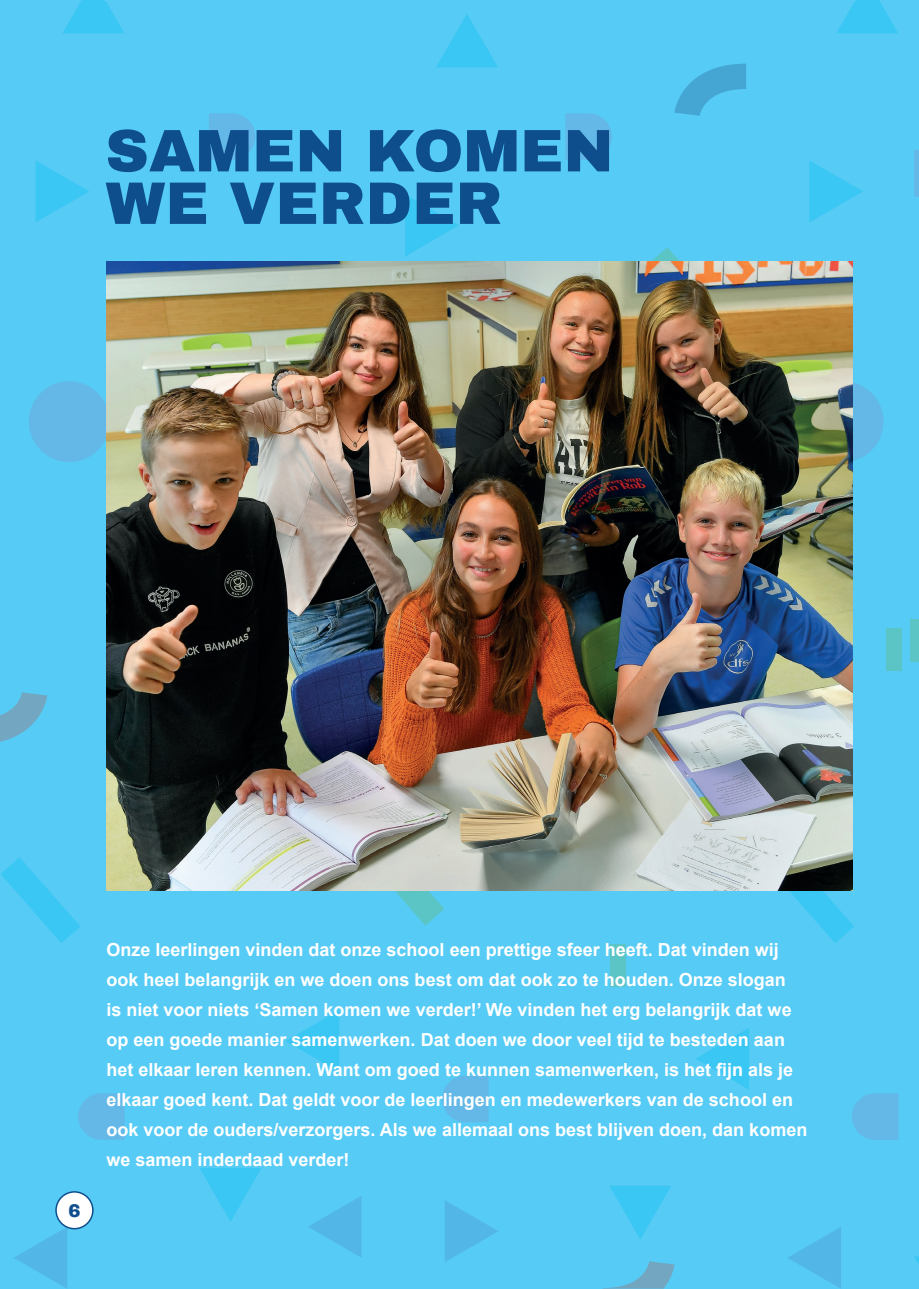
<style>
.page{position:relative;width:919px;height:1289px;background:#fff}
.page>*{position:absolute;margin:0;border:0;box-sizing:border-box;transform-origin:0 0}
.t1{font:900 60px/52.5px "Archivo";color:#0f4e8c}
.t2{font:700 18px/30px "Arial";color:#fff}
.t3{font:900 18px "Archivo";color:#0f4e8c}
</style>
<div class="page">
<div style="left:0;top:0;width:918px;height:1288px;background:#56cbf5"></div>
<svg style="left:364px;top:890px;width:80px;height:35px"></svg>
<svg style="left:442px;top:1076px;width:46px;height:46px;background:#61bae8"></svg>
<svg style="left:200px;top:1168px;width:61px;height:53px"></svg>
<svg style="left:286px;top:1010px;width:53px;height:62px"></svg>
<svg style="left:308px;top:1196px;width:53px;height:61px"></svg>
<svg style="left:788px;top:1227px;width:53px;height:61px"></svg>
<div style="left:802px;top:381px;width:81px;height:81px;background:#63b8e7;border-radius:50%"></div>
<svg style="left:652px;top:247px;width:27px;height:14px"></svg>
<svg style="left:565px;top:113px;width:46px;height:47px"></svg>
<svg style="left:837px;top:0;width:61px;height:33px"></svg>
<svg style="left:809px;top:161px;width:54px;height:61px"></svg>
<svg style="left:445px;top:1201px;width:53px;height:61px"></svg>
<div style="left:886px;top:628px;width:15px;height:43px;background:#5bc5c6"></div>
<div style="left:610px;top:944px;width:15px;height:43px;background:#5bc5c6"></div>
<svg style="left:209px;top:113px;width:46px;height:47px;background:#61bae8"></svg>
<svg style="left:436px;top:14px;width:62px;height:53px"></svg>
<svg style="left:405px;top:195px;width:54px;height:61px"></svg>
<svg style="left:610px;top:1261px;width:64px;height:27px"></svg>
<svg style="left:674px;top:64px;width:72px;height:52px"></svg>
<svg style="left:774px;top:857px;width:80px;height:86px"></svg>
<svg style="left:852px;top:1093px;width:46px;height:46px;background:#61bae8"></svg>
<svg style="left:610px;top:1186px;width:61px;height:53px"></svg>
<svg style="left:696px;top:1028px;width:53px;height:61px"></svg>
<svg style="left:14px;top:1226px;width:53px;height:62px"></svg>
<div style="left:29px;top:381px;width:81px;height:81px;background:#63b8e7;border-radius:50%"></div>
<svg style="left:0;top:692px;width:47px;height:49px"></svg>
<svg style="left:63px;top:0;width:61px;height:33px"></svg>
<svg style="left:36px;top:161px;width:53px;height:61px"></svg>
<svg style="left:1px;top:857px;width:79px;height:86px"></svg>
<svg style="left:78px;top:1093px;width:47px;height:46px;background:#61bae8"></svg>
<svg style="left:914px;top:1256px;width:4px;height:7px"></svg>
<div style="left:910px;top:618px;width:8px;height:43px;background:#5bc5c6"></div>
<hr style="left:914px;top:150px;width:4px;height:46px;background:#63b8e7">
<img style="left:106px;top:261px;width:746px;height:629px">
<div style="left:56px;top:1191px;width:37px;height:37px;background:#fff;border-radius:50%"></div>
<div style="left:55px;top:1191px;width:39px;height:38px;border:2px solid #0f4e8c;border-radius:50%"></div>
<h1 class="t1" style="left:105px;top:124px;width:509px">SAMEN KOMEN<br>WE VERDER</h1>
<p class="t3" style="left:68px;top:1199px;width:14px">6</p>
<p class="t2" style="left:106px;top:935px;width:702px">Onze leerlingen vinden dat onze school een prettige sfeer heeft. Dat vinden wij ook heel belangrijk en we doen ons best om dat ook zo te houden. Onze slogan<br>is niet voor niets ‘Samen komen we verder!’ We vinden het erg belangrijk dat we op een goede manier samenwerken. Dat doen we door veel tijd te besteden aan het elkaar leren kennen. Want om goed te kunnen samenwerken, is het fijn als je elkaar goed kent. Dat geldt voor de leerlingen en medewerkers van de school en ook voor de ouders/verzorgers. Als we allemaal ons best blijven doen, dan komen we samen inderdaad verder!</p>
</div>
